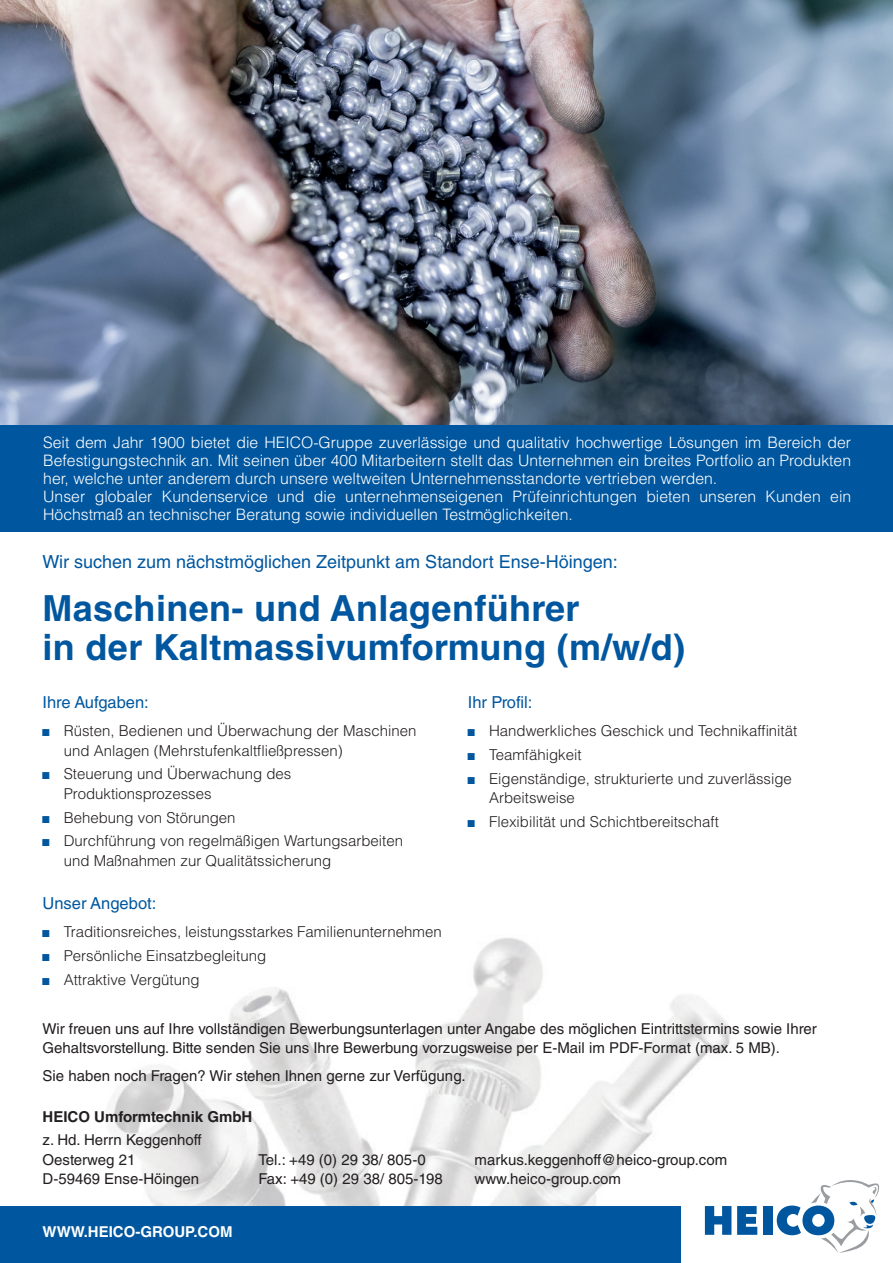
<style>
.page{position:relative;width:893px;height:1263px;background:#fff}
.page>*{position:absolute;margin:0;border:0;box-sizing:border-box;transform-origin:0 0}
.t1{font:700 36px/39px "Helvetica LT Std";letter-spacing:.01em;color:#01579f}
.t2{font:18px "Helvetica LT Std";color:#01579f}
.t3{font:16.5px "Helvetica LT Std";color:#01579f}
.t4{font:300 15.75px/18px "Helvetica LT Std";color:#fff}
.t5{font:300 15px/19.5px "Helvetica LT Std";color:#231f20}
.t6{font:15px/19.5px "Helvetica LT Std";color:#231f20}
.t7{font:700 15px "Helvetica LT Std";color:#231f20}
.t8{font:700 15px "Helvetica LT Std";color:#fff}
.s1{font-family:"Arial Narrow";font-weight:400;color:#01579f}
</style>
<div class="page">
<img style="left:108px;top:938px;width:622px;height:268px">
<img style="left:0;top:0;width:893px;height:425px">
<div style="left:0;top:1206px;width:680px;height:57px;background:#01579f"></div>
<div style="left:763px;top:1206px;width:9px;height:29px;background:#01579f"></div>
<svg style="left:737px;top:1206px;width:20px;height:29px"></svg>
<svg style="left:705px;top:1206px;width:26px;height:29px"></svg>
<svg style="left:777px;top:1180px;width:103px;height:73px"></svg>
<div style="left:0;top:425px;width:893px;height:106px;background:#01579f"></div>
<p class="t4" style="left:43px;top:433px;width:809px">Seit dem Jahr 1900 bietet die HEICO-Gruppe zuverlässige und qualitativ hochwertige Lösungen im Bereich der Befestigungstechnik an. Mit seinen über 400 Mitarbeitern stellt das Unternehmen ein breites Portfolio an Produkten her, welche unter anderem durch unsere weltweiten Unternehmensstandorte vertrieben werden.<br>Unser globaler Kundenservice und die unternehmenseigenen Prüfeinrichtungen bieten unseren Kunden ein Höchstmaß an technischer Beratung sowie individuellen Testmöglichkeiten.</p>
<p class="t2" style="left:43px;top:551px;width:577px">Wir suchen zum nächstmöglichen Zeitpunkt am Standort Ense-Höingen:</p>
<h1 class="t1" style="left:43px;top:588px;width:644px">Maschinen- und Anlagenführer<br>in der Kaltmassivumformung (m/w/d)</h1>
<p class="t3" style="left:43px;top:692px;width:108px">Ihre Aufgaben:</p>
<p class="t3" style="left:468px;top:692px;width:66px">Ihr Profil:</p>
<p class="t5" style="left:64px;top:721px;width:354px;text-indent:-21px"><span class="s1">■</span> Rüsten, Bedienen und Überwachung der Maschinen und Anlagen (Mehrstufenkaltfließpressen)</p>
<p class="t5" style="left:64px;top:764px;width:229px;text-indent:-21px"><span class="s1">■</span> Steuerung und Überwachung des<br>Produktionsprozesses</p>
<p class="t5" style="left:43px;top:807px;width:195px"><span class="s1">■</span> Behebung von Störungen</p>
<p class="t5" style="left:64px;top:831px;width:341px;text-indent:-21px"><span class="s1">■</span> Durchführung von regelmäßigen Wartungsarbeiten und Maßnahmen zur Qualitätssicherung</p>
<p class="t3" style="left:43px;top:893px;width:115px">Unser Angebot:</p>
<p class="t5" style="left:468px;top:721px;width:331px"><span class="s1">■</span> Handwerkliches Geschick und Technikaffinität</p>
<p class="t5" style="left:468px;top:745px;width:115px"><span class="s1">■</span> Teamfähigkeit</p>
<p class="t5" style="left:489px;top:768px;width:304px;text-indent:-21px"><span class="s1">■</span> Eigenständige, strukturierte und zuverlässige<br>Arbeitsweise</p>
<p class="t5" style="left:468px;top:812px;width:253px"><span class="s1">■</span> Flexibilität und Schichtbereitschaft</p>
<p class="t5" style="left:43px;top:922px;width:401px"><span class="s1">■</span> Traditionsreiches, leistungsstarkes Familienunternehmen</p>
<p class="t5" style="left:43px;top:946px;width:225px"><span class="s1">■</span> Persönliche Einsatzbegleitung</p>
<p class="t5" style="left:43px;top:970px;width:159px"><span class="s1">■</span> Attraktive Vergütung</p>
<p class="t6" style="left:43px;top:1019px;width:776px">Wir freuen uns auf Ihre vollständigen Bewerbungsunterlagen unter Angabe des möglichen Eintrittstermins sowie Ihrer<br>Gehaltsvorstellung. Bitte senden Sie uns Ihre Bewerbung vorzugsweise per E-Mail im PDF-Format (max. 5 MB).</p>
<p class="t6" style="left:43px;top:1066px;width:424px">Sie haben noch Fragen? Wir stehen Ihnen gerne zur Verfügung.</p>
<p class="t7" style="left:43px;top:1107px;width:211px">HEICO Umformtechnik GmbH</p>
<p class="t6" style="left:43px;top:1130px;width:161px">z. Hd. Herrn Keggenhoff<br>Oesterweg 21</p>
<p class="t6" style="left:259px;top:1150px;width:169px">Tel.: +49 (0) 29 38/ 805-0</p>
<p class="t6" style="left:475px;top:1150px;width:254px">markus.keggenhoff@heico-group.com</p>
<p class="t6" style="left:43px;top:1169px;width:158px">D-59469 Ense-Höingen</p>
<p class="t6" style="left:259px;top:1169px;width:186px">Fax: +49 (0) 29 38/ 805-198</p>
<p class="t6" style="left:475px;top:1169px;width:148px">www.heico-group.com</p>
<p class="t8" style="left:43px;top:1222px;width:192px">WWW.HEICO-GROUP.COM</p>
</div>
